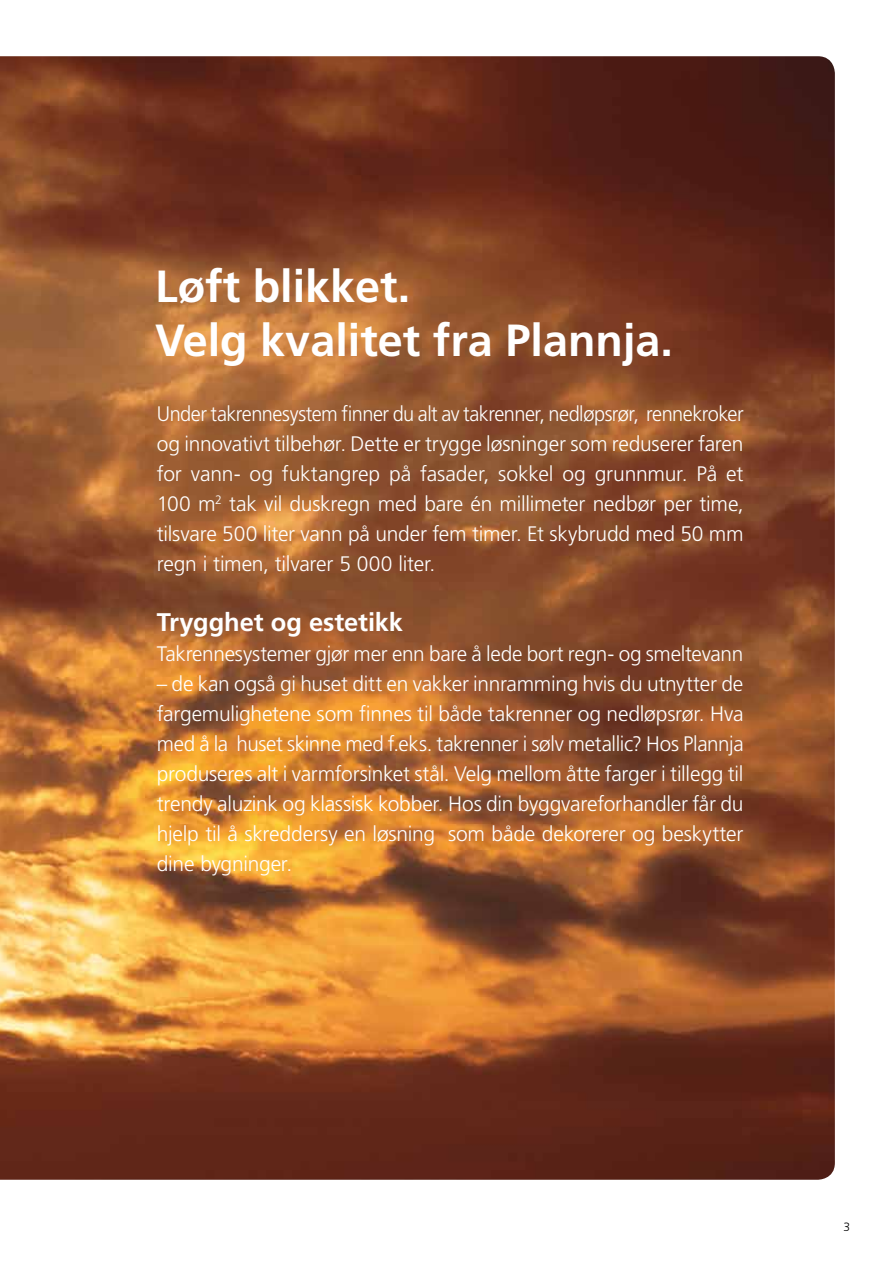
<style>
.page{position:relative;width:893px;height:1263px;background:#fff}
.page>*{position:absolute;margin:0;border:0;box-sizing:border-box;transform-origin:0 0}
.t1{font:700 45px/54px "Frutiger";color:#fff}
.t2{font:700 25.5px "Frutiger";letter-spacing:-.005em;color:#fff}
.t3{font:300 21px/30px "Frutiger";letter-spacing:-.01em;color:#fff;text-align:justify}
.t4{font:300 21px/30px "Frutiger";letter-spacing:-.01em;color:#fff;text-align:justify;scale:.95 1}
.t5{font:300 12px "Frutiger";color:#000}
</style>
<div class="page">
<img style="left:0;top:56px;width:835px;height:1124px">
<h1 class="t1" style="left:155px;top:259px;width:519px">Løft blikket.<br>Velg kvalitet fra Plannja.</h1>
<p class="t4" style="left:157px;top:399px;width:619px">Under takrennesystem finner du alt av takrenner, nedløpsrør, rennekroker og innovativt tilbehør. Dette er trygge løsninger som reduserer faren for vann- og fuktangrep på fasader, sokkel og grunnmur. På et 100 m<sup>2</sup> tak vil duskregn med bare én millimeter nedbør per time, tilsvare 500 liter vann på under fem timer. Et skybrudd med 50 mm regn i timen, tilvarer 5 000 liter.</p>
<p class="t2" style="left:157px;top:607px;width:248px">Trygghet og estetikk</p>
<p class="t3" style="left:157px;top:639px;width:588px">Takrennesystemer gjør mer enn bare å lede bort regn- og smeltevann</p>
<p class="t3" style="left:157px;top:669px;width:588px">– de kan også gi huset ditt en vakker innramming hvis du utnytter de fargemulighetene som finnes til både takrenner og nedløpsrør. Hva med å la huset skinne med f.eks. takrenner i sølv metallic? Hos Plannja produseres alt i varmforsinket stål. Velg mellom åtte farger i tillegg til trendy aluzink og klassisk kobber. Hos din byggvareforhandler får du hjelp til å skreddersy en løsning som både dekorerer og beskytter dine bygninger.</p>
<p class="t5" style="left:844px;top:1220px;width:8px">3</p>
</div>
